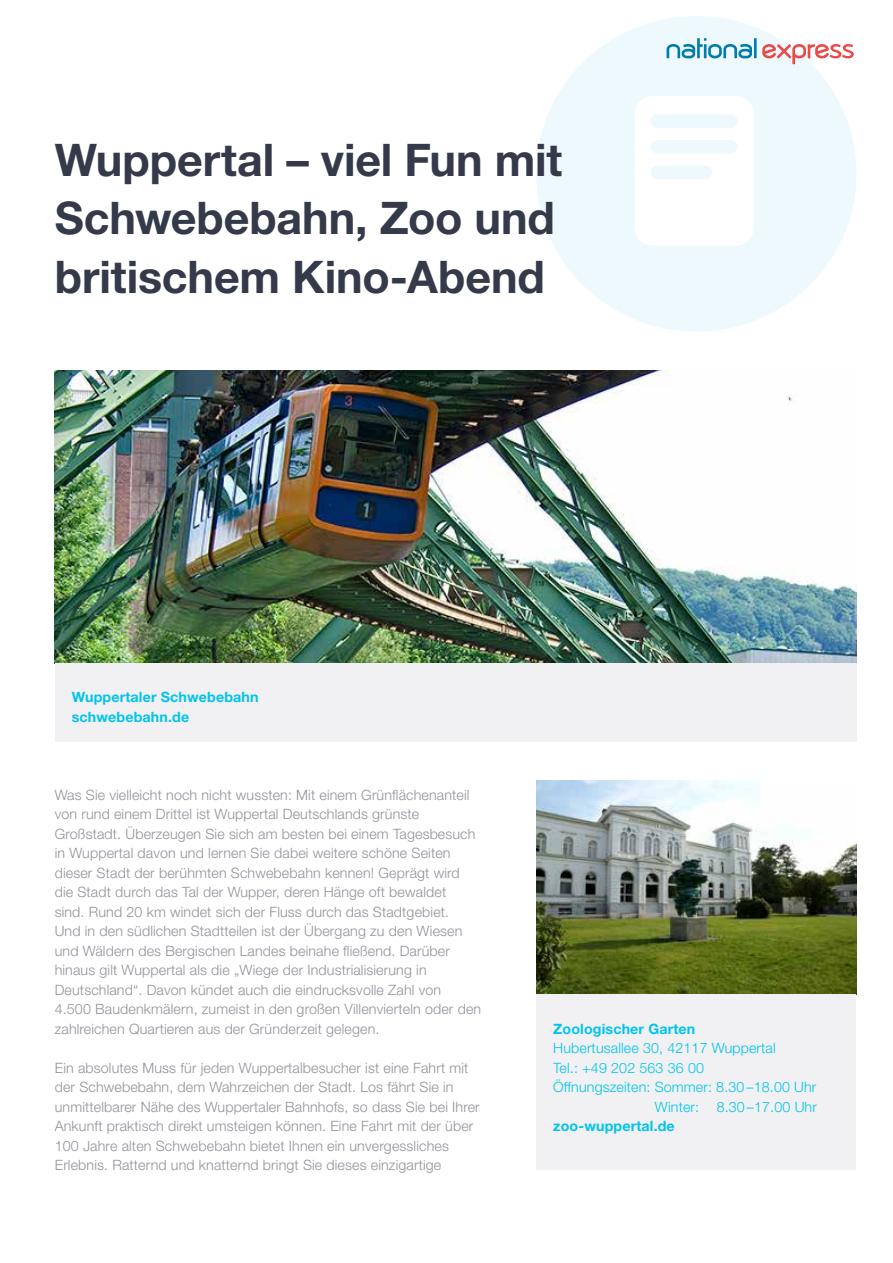
<style>
.page{position:relative;width:893px;height:1263px;background:#fff}
.page>*{position:absolute;margin:0;border:0;box-sizing:border-box;transform-origin:0 0}
.t1{font:700 45px/58.5px "Helvetica Neue LT Std";letter-spacing:-.005em;color:#353a4a}
.t2{font:300 14.25px/19.5px "Helvetica Neue LT Std";letter-spacing:.01em;color:#91939b}
.t3{font:300 14.25px "Helvetica Neue LT Std";letter-spacing:.01em;color:#00c4ed}
.t4{font:700 14.25px/19.5px "Helvetica Neue LT Std";letter-spacing:.01em;color:#00c4ed}
</style>
<div class="page">
<img style="left:55px;top:370px;width:801px;height:293px">
<div style="left:536px;top:16px;width:320px;height:316px;background:#eef9fd;border-radius:50%"></div>
<svg style="left:635px;top:96px;width:118px;height:149px"></svg>
<img style="left:536px;top:780px;width:320px;height:214px">
<svg style="left:667px;top:38px;width:187px;height:26px"></svg>
<div style="left:55px;top:663px;width:801px;height:78px;background:#f1f1f3"></div>
<div style="left:536px;top:994px;width:320px;height:176px;background:#f1f1f3"></div>
<h1 class="t1" style="left:55px;top:129px;width:509px">Wuppertal – viel Fun mit<br>Schwebebahn, Zoo und britischem Kino-Abend</h1>
<p class="t4" style="left:72px;top:687px;width:188px">Wuppertaler Schwebebahn schwebebahn.de</p>
<p class="t2" style="left:55px;top:784px;width:428px">Was Sie vielleicht noch nicht wussten: Mit einem Grünflächenanteil von rund einem Drittel ist Wuppertal Deutschlands grünste Großstadt. Überzeugen Sie sich am besten bei einem Tagesbesuch in Wuppertal davon und lernen Sie dabei weitere schöne Seiten dieser Stadt der berühmten Schwebebahn kennen! Geprägt wird die Stadt durch das Tal der Wupper, deren Hänge oft bewaldet<br>sind. Rund 20 km windet sich der Fluss durch das Stadtgebiet.<br>Und in den südlichen Stadtteilen ist der Übergang zu den Wiesen und Wäldern des Bergischen Landes beinahe fließend. Darüber hinaus gilt Wuppertal als die „Wiege der Industrialisierung in Deutschland“. Davon kündet auch die eindrucksvolle Zahl von<br>4.500 Baudenkmälern, zumeist in den großen Villenvierteln oder den zahlreichen Quartieren aus der Gründerzeit gelegen.</p>
<p class="t2" style="left:55px;top:1057px;width:426px">Ein absolutes Muss für jeden Wuppertalbesucher ist eine Fahrt mit der Schwebebahn, dem Wahrzeichen der Stadt. Los fährt Sie in unmittelbarer Nähe des Wuppertaler Bahnhofs, so dass Sie bei Ihrer Ankunft praktisch direkt umsteigen können. Eine Fahrt mit der über 100 Jahre alten Schwebebahn bietet Ihnen ein unvergessliches Erlebnis. Ratternd und knatternd bringt Sie dieses einzigartige</p>
<p class="t4" style="left:553px;top:1018px;width:144px">Zoologischer Garten</p>
<p class="t3" style="left:553px;top:1039px;width:224px">Hubertusallee 30, 42117 Wuppertal</p>
<p class="t3" style="left:553px;top:1059px;width:152px">Tel.: +49 202 563 36 00</p>
<p class="t3" style="left:553px;top:1078px;width:265px">Öffnungszeiten: Sommer: 8.30 –18.00 Uhr</p>
<p class="t3" style="left:655px;top:1098px;width:164px">Winter: 8.30 –17.00 Uhr</p>
<p class="t4" style="left:553px;top:1116px;width:123px">zoo-wuppertal.de</p>
</div>
